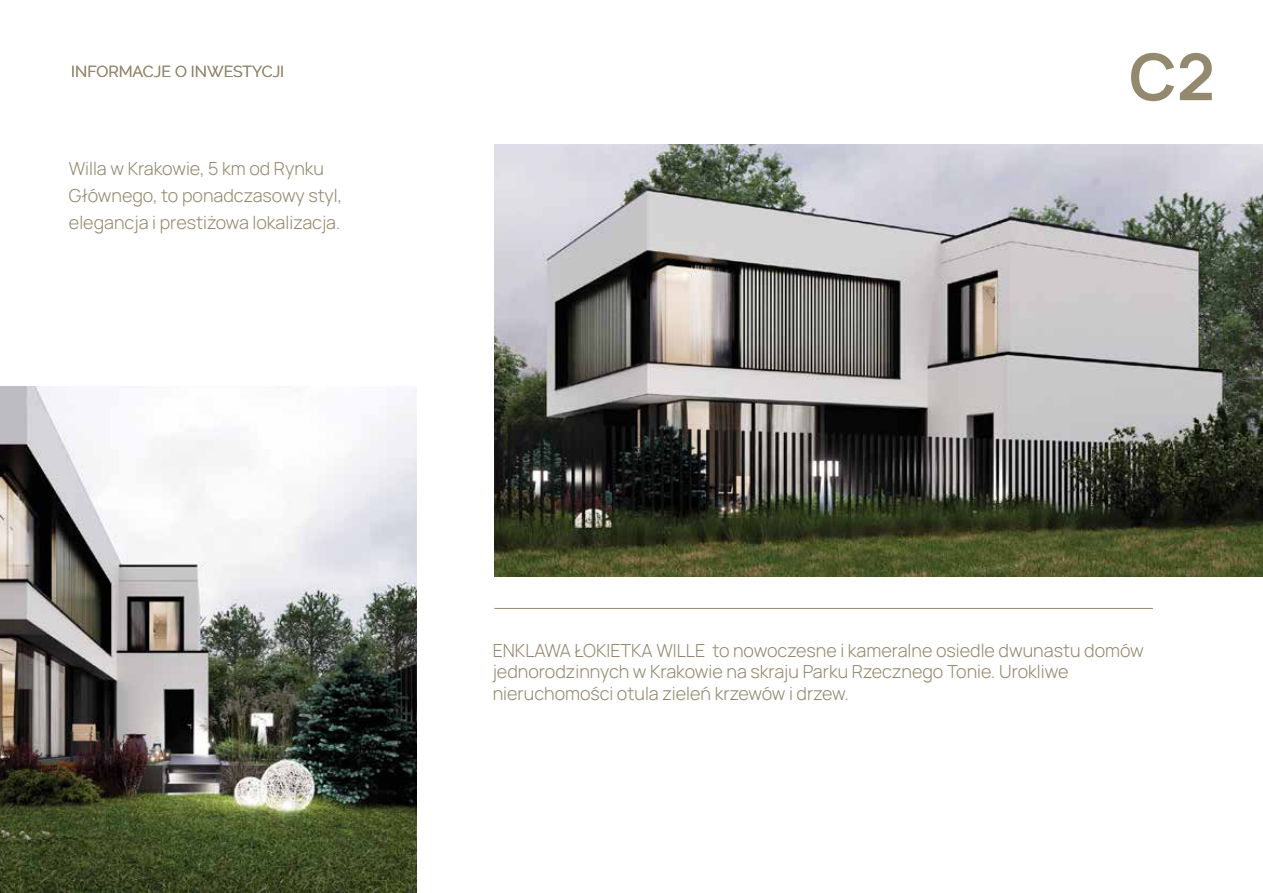
<style>
.page{position:relative;width:1263px;height:893px;background:#fff}
.page>*{position:absolute;margin:0;border:0;box-sizing:border-box;transform-origin:0 0}
.t1{font:700 64.5px "Manrope";color:#93896e}
.t2{font:300 18px/21.6px "Manrope";color:#93886d}
.t3{font:15.9px "Raleway";color:#93886d}
</style>
<div class="page">
<img style="left:494px;top:144px;width:769px;height:433px">
<img style="left:0;top:387px;width:416px;height:506px">
<hr style="left:494px;top:608px;width:659px;height:1px;background:#93886d">
<p class="t3" style="left:71px;top:62px;width:214px">INFORMACJE O INWESTYCJI</p>
<p class="t2" style="left:69px;top:156px;width:275px;line-height:27px">Willa w Krakowie, 5 km od Rynku<br>Głównego, to ponadczasowy styl, elegancja i prestiżowa lokalizacja.</p>
<h1 class="t1" style="left:1129px;top:36px;width:87px">C2</h1>
<p class="t2" style="left:493px;top:640px;width:653px">ENKLAWA ŁOKIETKA WILLE to nowoczesne i kameralne osiedle dwunastu domów jednorodzinnych w Krakowie na skraju Parku Rzecznego Tonie. Urokliwe nieruchomości otula zieleń krzewów i drzew.</p>
</div>
